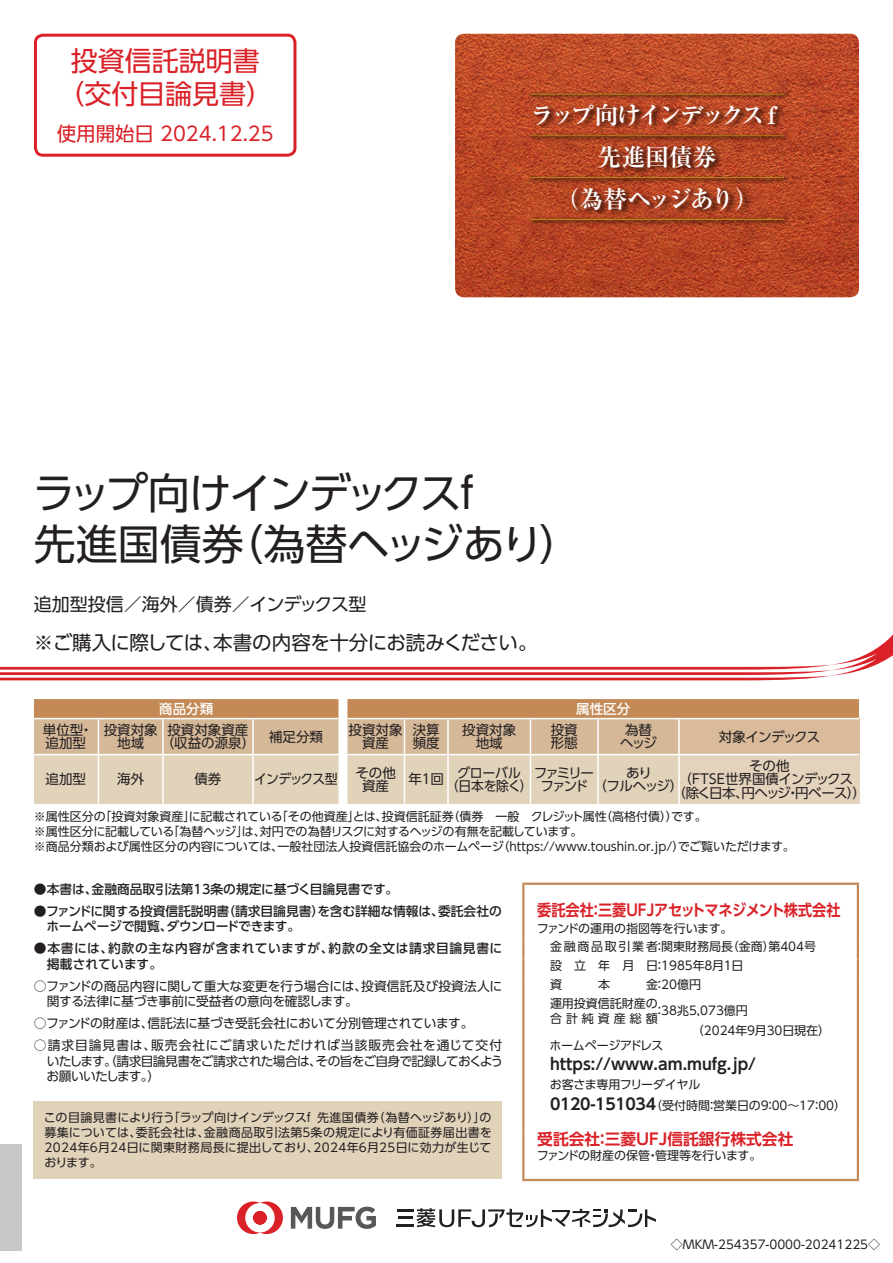
<style>
.page{position:relative;width:893px;height:1263px;background:#fff}
.page>*{position:absolute;margin:0;border:0;box-sizing:border-box;transform-origin:0 0}
.t1{font:42px/51px "UD Shin Go Pro";letter-spacing:-.05em;color:#231f20}
.t2{font:27px/33px "UD Shin Go Pro";color:#da2128;text-align:center}
.t3{font:700 24px/42px "Ryumin Pro";letter-spacing:-.12em;color:#fff;text-align:center}
.t4{font:19.5px "UD Shin Go Pro";letter-spacing:-.025em;color:#231f20}
.t5{font:19.5px "UD Shin Go Pro";color:#da2128}
.t6{font:18px "UD Shin Go Pro";letter-spacing:-.015em;color:#231f20}
.t7{font:700 15.75px "UD Shin Go Pro De";letter-spacing:-.045em;color:#da2128;scale:.9 1}
.t8{font:700 15.75px "UD Shin Go Pro De";color:#231f20}
.t9{font:700 15.75px "UD Shin Go Pro De";letter-spacing:-.01em;color:#da2128}
.t10{font:13.5px/13.5px "UD Shin Go Pro";letter-spacing:-.02em;color:#231f20;text-align:center}
.t11{font:13.5px/13.5px "UD Shin Go Pro";letter-spacing:-.055em;color:#231f20;text-align:center}
.t12{font:13.5px/13.5px "UD Shin Go Pro";letter-spacing:-.14em;color:#231f20}
.t13{font:13.5px/13.5px "UD Shin Go Pro";color:#231f20;text-align:center}
.t14{font:13.5px/13.5px "UD Shin Go Pro";letter-spacing:-.02em;color:#231f20;text-align:center;scale:.95 1}
.t15{font:500 13.5px "UD Shin Go Pro";color:#fff}
.t16{font:13.5px "UD Shin Go Pro";letter-spacing:-.06em;color:#231f20}
.t17{font:13.5px "UD Shin Go Pro";letter-spacing:-.065em;color:#231f20;scale:.95 1}
.t18{font:12.75px/15.8px "UD Shin Go Pro";letter-spacing:-.03em;color:#231f20;text-align:justify}
.t19{font:500 12.75px/15.8px "UD Shin Go Pro";color:#231f20}
.t20{font:12.75px/15.8px "UD Shin Go Pro";letter-spacing:-.01em;color:#231f20}
.t21{font:500 12.75px/15.8px "UD Shin Go Pro";letter-spacing:.045em;color:#231f20}
.t22{font:12px/15px "UD Shin Go Pro";color:#231f20}
.t23{font:12px "UD Shin Go Pro";letter-spacing:-.03em;color:#231f20}
.t24{font:12px "UD Shin Go Pro";letter-spacing:.335em;color:#231f20}
.s1{font-family:"UD Shin Go Pro De";font-weight:700;font-size:15.75px}
</style>
<div class="page">
<svg style="left:0;top:634px;width:893px;height:46px"></svg>
<svg style="left:34px;top:699px;width:825px;height:105px;background:#d7bb9b"></svg>
<div style="left:679px;top:754px;width:180px;height:50px;background:#e3d2bc"></div>
<hr style="left:34px;top:718px;width:64px;height:1px;background:#fff">
<hr style="left:98px;top:718px;width:65px;height:1px;background:#fff">
<hr style="left:98px;top:719px;width:1px;height:35px;background:#fff">
<hr style="left:163px;top:718px;width:90px;height:1px;background:#fff">
<hr style="left:162px;top:719px;width:2px;height:35px;background:#fff">
<hr style="left:253px;top:718px;width:85px;height:1px;background:#fff">
<hr style="left:252px;top:719px;width:2px;height:35px;background:#fff">
<hr style="left:347px;top:718px;width:57px;height:1px;background:#fff">
<hr style="left:404px;top:718px;width:44px;height:1px;background:#fff">
<hr style="left:404px;top:719px;width:1px;height:35px;background:#fff">
<hr style="left:448px;top:718px;width:82px;height:1px;background:#fff">
<hr style="left:447px;top:719px;width:2px;height:35px;background:#fff">
<hr style="left:530px;top:718px;width:68px;height:1px;background:#fff">
<hr style="left:530px;top:719px;width:1px;height:35px;background:#fff">
<hr style="left:598px;top:718px;width:81px;height:1px;background:#fff">
<hr style="left:597px;top:719px;width:2px;height:35px;background:#fff">
<hr style="left:679px;top:718px;width:180px;height:1px;background:#fff">
<hr style="left:678px;top:719px;width:2px;height:35px;background:#fff">
<hr style="left:34px;top:754px;width:64px;height:1px;background:#fff">
<hr style="left:98px;top:754px;width:65px;height:1px;background:#fff">
<hr style="left:98px;top:755px;width:1px;height:49px;background:#fff">
<hr style="left:163px;top:754px;width:90px;height:1px;background:#fff">
<hr style="left:162px;top:755px;width:2px;height:49px;background:#fff">
<hr style="left:253px;top:754px;width:85px;height:1px;background:#fff">
<hr style="left:252px;top:755px;width:2px;height:49px;background:#fff">
<hr style="left:347px;top:754px;width:57px;height:1px;background:#fff">
<hr style="left:404px;top:754px;width:44px;height:1px;background:#fff">
<hr style="left:404px;top:755px;width:1px;height:49px;background:#fff">
<hr style="left:448px;top:754px;width:82px;height:1px;background:#fff">
<hr style="left:447px;top:755px;width:2px;height:49px;background:#fff">
<hr style="left:530px;top:754px;width:68px;height:1px;background:#fff">
<hr style="left:530px;top:755px;width:1px;height:49px;background:#fff">
<hr style="left:598px;top:754px;width:81px;height:1px;background:#fff">
<hr style="left:597px;top:755px;width:2px;height:49px;background:#fff">
<hr style="left:679px;top:754px;width:180px;height:1px;background:#fff">
<hr style="left:678px;top:755px;width:2px;height:49px;background:#fff">
<div style="left:34px;top:1101px;width:468px;height:78px;background:#e1d2ba"></div>
<div style="left:34px;top:34px;width:262px;height:123px;border:3px solid #da2128;border-radius:8px"></div>
<div style="left:0;top:1144px;width:21px;height:107px;background:#c7c8ca"></div>
<img style="left:455px;top:34px;width:404px;height:263px">
<img style="left:527px;top:90px;width:264px;height:12px">
<svg style="left:530px;top:94px;width:254px;height:1px"></svg>
<img style="left:527px;top:215px;width:264px;height:12px">
<img style="left:528px;top:98px;width:267px;height:125px">
<hr style="left:396px;top:1224px;width:18px;height:3px;background:#231f20">
<svg style="left:397px;top:1208px;width:259px;height:19px"></svg>
<svg style="left:291px;top:1206px;width:85px;height:23px"></svg>
<svg style="left:237px;top:1201px;width:46px;height:33px"></svg>
<hr style="left:522px;top:882px;width:337px;height:3px;background:#c38a57">
<hr style="left:522px;top:885px;width:2px;height:56px;background:#c38a57">
<hr style="left:857px;top:885px;width:2px;height:56px;background:#c38a57">
<svg style="left:522px;top:941px;width:2px;height:56px"></svg>
<svg style="left:857px;top:941px;width:2px;height:56px"></svg>
<hr style="left:522px;top:997px;width:2px;height:27px;background:#c38a57">
<hr style="left:857px;top:997px;width:2px;height:27px;background:#c38a57">
<svg style="left:522px;top:1024px;width:2px;height:15px"></svg>
<svg style="left:857px;top:1024px;width:2px;height:15px"></svg>
<hr style="left:522px;top:1039px;width:2px;height:92px;background:#c38a57">
<hr style="left:857px;top:1039px;width:2px;height:92px;background:#c38a57">
<hr style="left:522px;top:1131px;width:2px;height:48px;background:#c38a57">
<hr style="left:857px;top:1131px;width:2px;height:48px;background:#c38a57">
<hr style="left:522px;top:1179px;width:337px;height:2px;background:#c38a57">
<h2 class="t2" style="left:57px;top:43px;width:217px">投資信託説明書（交付目論見書）</h2>
<h3 class="t5" style="left:57px;top:118px;width:218px">使用開始日 2024.12.25</h3>
<h3 class="t3" style="left:530px;top:92px;width:255px">ラップ向けインデックスｆ先進国債券<br>（為替ヘッジあり）</h3>
<h1 class="t1" style="left:33px;top:467px;width:550px">ラップ向けインデックスｆ<br>先進国債券（為替ヘッジあり）</h1>
<h3 class="t6" style="left:34px;top:590px;width:334px">追加型投信／海外／債券／インデックス型</h3>
<h3 class="t4" style="left:34px;top:627px;width:505px">※ご購入に際しては、本書の内容を十分にお読みください。</h3>
<p class="t15" style="left:159px;top:698px;width:55px">商品分類</p>
<p class="t15" style="left:576px;top:698px;width:55px">属性区分</p>
<p class="t10" style="left:43px;top:723px;width:51px;text-align:left">単位型・追加型</p>
<p class="t10" style="left:104px;top:723px;width:55px">投資対象地域</p>
<p class="t13" style="left:161px;top:723px;width:96px">投資対象資産（収益の源泉）</p>
<p class="t10" style="left:269px;top:729px;width:55px">補足分類</p>
<p class="t10" style="left:349px;top:723px;width:55px">投資対象資産</p>
<p class="t10" style="left:413px;top:723px;width:28px;text-align:left">決算頻度</p>
<p class="t10" style="left:462px;top:723px;width:55px">投資対象地域</p>
<p class="t10" style="left:551px;top:723px;width:28px;text-align:left">投資形態</p>
<p class="t10" style="left:620px;top:723px;width:39px">為替ヘッジ</p>
<p class="t16" style="left:719px;top:726px;width:103px">対象インデックス</p>
<p class="t10" style="left:46px;top:772px;width:42px">追加型</p>
<p class="t10" style="left:117px;top:772px;width:28px">海外</p>
<p class="t10" style="left:194px;top:772px;width:28px">債券</p>
<p class="t17" style="left:254px;top:768px;width:89px">インデックス型</p>
<p class="t10" style="left:355px;top:765px;width:42px">その他資産</p>
<p class="t10" style="left:409px;top:772px;width:37px">年１回</p>
<p class="t14" style="left:446px;top:765px;width:93px">グローバル<br>（日本を除く）</p>
<p class="t12" style="left:541px;top:765px;width:144px;text-indent:-7px">ファミリー<br>ファンド（フルヘッジ）</p>
<p class="t10" style="left:626px;top:765px;width:27px">あり</p>
<p class="t11" style="left:673px;top:759px;width:195px">その他<br>（ＦＴＳＥ世界国債インデックス<br>（除く日本、円ヘッジ・円ベース））</p>
<p class="t22" style="left:34px;top:808px;width:762px">※属性区分の「投資対象資産」に記載されている「その他資産」とは、投資信託証券（債券　一般　クレジット属性（高格付債））です。<br>※属性区分に記載している「為替ヘッジ」は、対円での為替リスクに対するヘッジの有無を記載しています。<br>※商品分類および属性区分の内容については、一般社団法人投資信託協会のホームページ（https://www.toushin.or.jp/）でご覧いただけます。</p>
<p class="t19" style="left:34px;top:881px;width:366px">●本書は、金融商品取引法第13条の規定に基づく目論見書です。</p>
<p class="t19" style="left:46px;top:902px;width:457px;text-indent:-12px">●ファンドに関する投資信託説明書（請求目論見書）を含む詳細な情報は、委託会社のホームページで閲覧、ダウンロードできます。</p>
<p class="t21" style="left:47px;top:940px;width:457px;text-indent:-13px">●本書には、約款の主な内容が含まれていますが、約款の全文は請求目論見書に掲載されています。</p>
<p class="t20" style="left:47px;top:977px;width:457px;text-indent:-13px">○ファンドの商品内容に関して重大な変更を行う場合には、投資信託及び投資法人に関する法律に基づき事前に受益者の意向を確認します。</p>
<p class="t18" style="left:34px;top:1015px;width:441px">○ファンドの財産は、信託法に基づき受託会社において分別管理されています。</p>
<p class="t18" style="left:47px;top:1037px;width:458px;text-indent:-13px">○請求目論見書は、販売会社にご請求いただければ当該販売会社を通じて交付いたします。（請求目論見書をご請求された場合は、その旨をご自身で記録しておくようお願いいたします。）</p>
<p class="t22" style="left:44px;top:1110px;width:449px;text-align:justify">この目論見書により行う「ラップ向けインデックスｆ 先進国債券（為替ヘッジあり）」の募集については、委託会社は、金融商品取引法第５条の規定により有価証券届出書を2024年６月24日に関東財務局長に提出しており、2024年６月25日に効力が生じております。</p>
<h3 class="t7" style="left:537px;top:897px;width:338px">委託会社：三菱ＵＦＪアセットマネジメント株式会社</h3>
<p class="t22" style="left:550px;top:918px;width:268px;line-height:18.8px;text-indent:-13px">ファンドの運用の指図等を行います。<br>金融商品取引業者：関東財務局長（金商）第404号設 立 年 月 日：1985年８月１日<br>資</p>
<p class="t22" style="left:550px;top:974px;width:153px;line-height:18.8px;text-indent:96px">金：20億円運用投資信託財産の</p>
<p class="t24" style="left:550px;top:1008px;width:109px">合計純資産総額</p>
<p class="t22" style="left:692px;top:1000px;width:140px;line-height:19.5px;text-indent:-38px">：38兆5,073億円<br>（2024年９月30日現在）</p>
<p class="t23" style="left:550px;top:1035px;width:115px">ホームページアドレス</p>
<h3 class="t8" style="left:550px;top:1051px;width:208px">https://www.am.mufg.jp/</h3>
<p class="t22" style="left:550px;top:1074px;width:298px;line-height:21px">お客さま専用フリーダイヤル<br><span class="s1">0120-151034</span>（受付時間：営業日の９：00～17：00）</p>
<h3 class="t9" style="left:537px;top:1126px;width:258px">受託会社：三菱ＵＦＪ信託銀行株式会社</h3>
<p class="t22" style="left:537px;top:1147px;width:226px">ファンドの財産の保管・管理等を行います。</p>
<p class="t22" style="left:598px;top:976px;width:13px">本</p>
<p class="t22" style="left:671px;top:1236px;width:211px">◇MKM-254357-0000-20241225◇</p>
</div>
